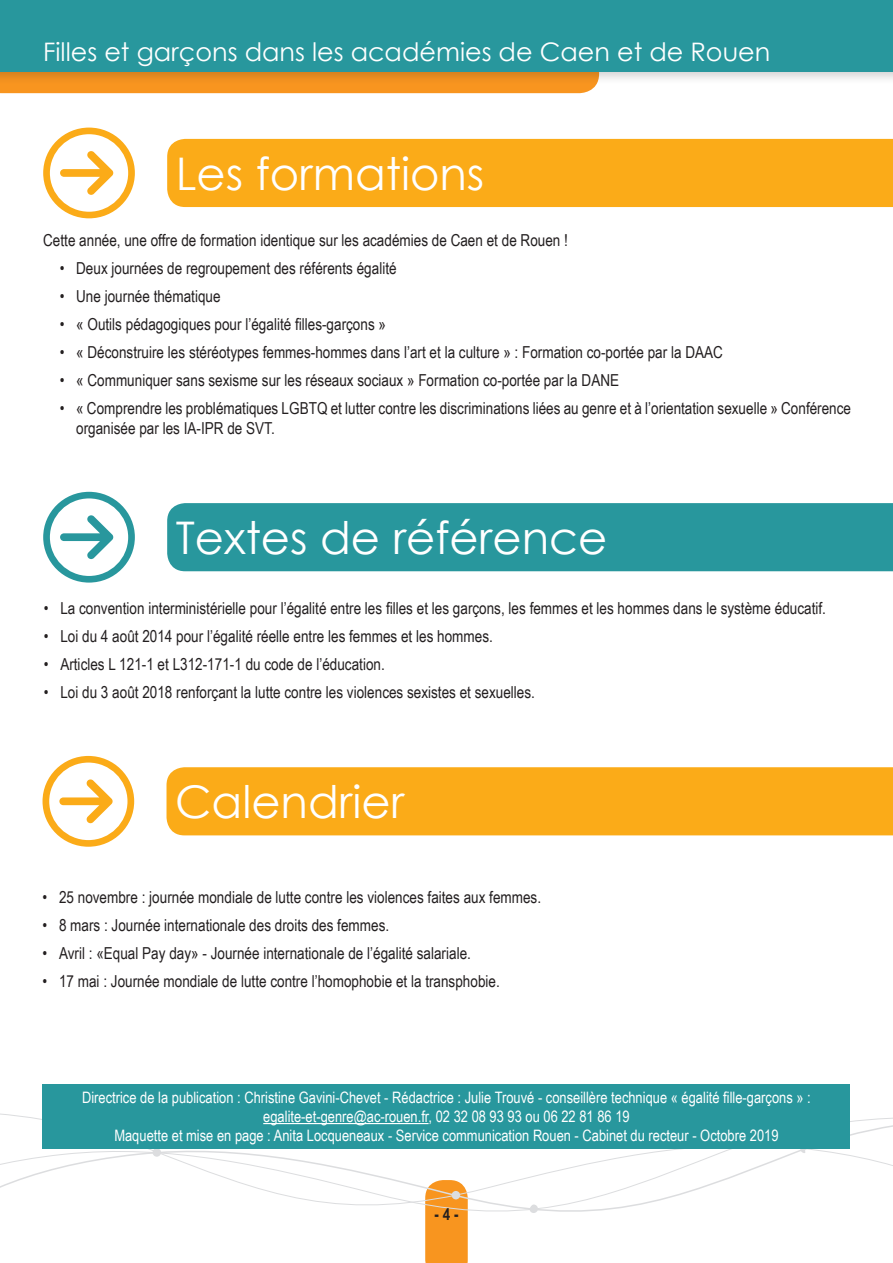
<style>
.page{position:relative;width:893px;height:1263px;background:#fff}
.page>*{position:absolute;margin:0;border:0;box-sizing:border-box;transform-origin:0 0}
.grand_titre_flèche{font:45px "Century Gothic";color:#fff}
.t1{font:25.5px "Century Gothic";color:#fff}
.texte{font:16.5px/19.5px "Arial Narrow";color:#231f20}
.t2{font:700 16.5px "Arial Narrow";color:#231f20}
.t3{font:15.75px/18.9px "Arial Narrow";color:#fff;text-align:center}
</style>
<div class="page">
<svg style="left:0;top:1092px;width:893px;height:171px"></svg>
<div style="left:153px;top:1148px;width:8px;height:9px;background:#dcdddf;border-radius:50%"></div>
<div style="left:452px;top:1191px;width:8px;height:8px;background:#dcdddf;border-radius:50%"></div>
<svg style="left:800px;top:1148px;width:11px;height:5px"></svg>
<div style="left:529px;top:1204px;width:9px;height:9px;background:#dcdddf;border-radius:50%"></div>
<div style="left:0;top:85px;width:596px;height:8px;background:#f8951f"></div>
<div style="left:0;top:0;width:893px;height:85px;background:#231f20;opacity:.2"></div>
<div style="left:0;top:0;width:893px;height:72px;background:#28979d"></div>
<svg style="left:43px;top:492px;width:92px;height:91px"></svg>
<div style="left:167px;top:503px;width:726px;height:68px;background:#28979d"></div>
<div style="left:43px;top:1084px;width:807px;height:64px;background:#28979d"></div>
<hr style="left:263px;top:1123px;width:166px;height:1px;background:#fff">
<svg style="left:43px;top:128px;width:92px;height:90px"></svg>
<div style="left:167px;top:139px;width:726px;height:68px;background:#fbab18"></div>
<svg style="left:43px;top:756px;width:91px;height:91px"></svg>
<div style="left:167px;top:767px;width:726px;height:68px;background:#fbab18"></div>
<h2 class="t1" style="left:43px;top:34px;width:729px">Filles et garçons dans les académies de Caen et de Rouen</h2>
<p class="grand_titre_flèche" style="left:176px;top:142px;width:310px">Les formations</p>
<p class="texte" style="left:43px;top:230px;width:526px">Cette année, une offre de formation identique sur les académies de Caen et de Rouen !</p>
<p class="texte" style="left:60px;top:258px;width:338px">• Deux journées de regroupement des référents égalité</p>
<p class="texte" style="left:60px;top:286px;width:162px">• Une journée thématique</p>
<p class="texte" style="left:60px;top:314px;width:328px">• « Outils pédagogiques pour l’égalité filles-garçons »</p>
<p class="texte" style="left:60px;top:342px;width:665px">• « Déconstruire les stéréotypes femmes-hommes dans l’art et la culture » : Formation co-portée par la DAAC</p>
<p class="texte" style="left:60px;top:370px;width:561px">• « Communiquer sans sexisme sur les réseaux sociaux » Formation co-portée par la DANE</p>
<p class="texte" style="left:76px;top:398px;width:776px;text-indent:-16px">• « Comprendre les problématiques LGBTQ et lutter contre les discriminations liées au genre et à l’orientation sexuelle » Conférence organisée par les IA-IPR de SVT.</p>
<p class="grand_titre_flèche" style="left:176px;top:506px;width:433px">Textes de référence</p>
<p class="texte" style="left:44px;top:598px;width:784px">• La convention interministérielle pour l’égalité entre les filles et les garçons, les femmes et les hommes dans le système éducatif.</p>
<p class="texte" style="left:44px;top:626px;width:450px">• Loi du 4 août 2014 pour l’égalité réelle entre les femmes et les hommes.</p>
<p class="texte" style="left:44px;top:654px;width:342px">• Articles L 121-1 et L312-171-1 du code de l’éducation.</p>
<p class="texte" style="left:44px;top:682px;width:493px">• Loi du 3 août 2018 renforçant la lutte contre les violences sexistes et sexuelles.</p>
<p class="grand_titre_flèche" style="left:175px;top:770px;width:231px">Calendrier</p>
<p class="texte" style="left:43px;top:886px;width:500px">• 25 novembre : journée mondiale de lutte contre les violences faites aux femmes.</p>
<p class="texte" style="left:43px;top:914px;width:348px">• 8 mars : Journée internationale des droits des femmes.</p>
<p class="texte" style="left:43px;top:942px;width:430px">• Avril : «Equal Pay day» - Journée internationale de l’égalité salariale.</p>
<p class="texte" style="left:43px;top:970px;width:459px">• 17 mai : Journée mondiale de lutte contre l’homophobie et la transphobie.</p>
<p class="t3" style="left:82px;top:1087px;width:730px">Directrice de la publication : Christine Gavini-Chevet - Rédactrice : Julie Trouvé - conseillère technique « égalité fille-garçons » : egalite-et-genre@ac-rouen.fr, 02 32 08 93 93 ou 06 22 81 86 19<br>Maquette et mise en page : Anita Locqueneaux - Service communication Rouen - Cabinet du recteur - Octobre 2019</p>
<p class="t2" style="left:434px;top:1202px;width:26px">- 4 -</p>
</div>
